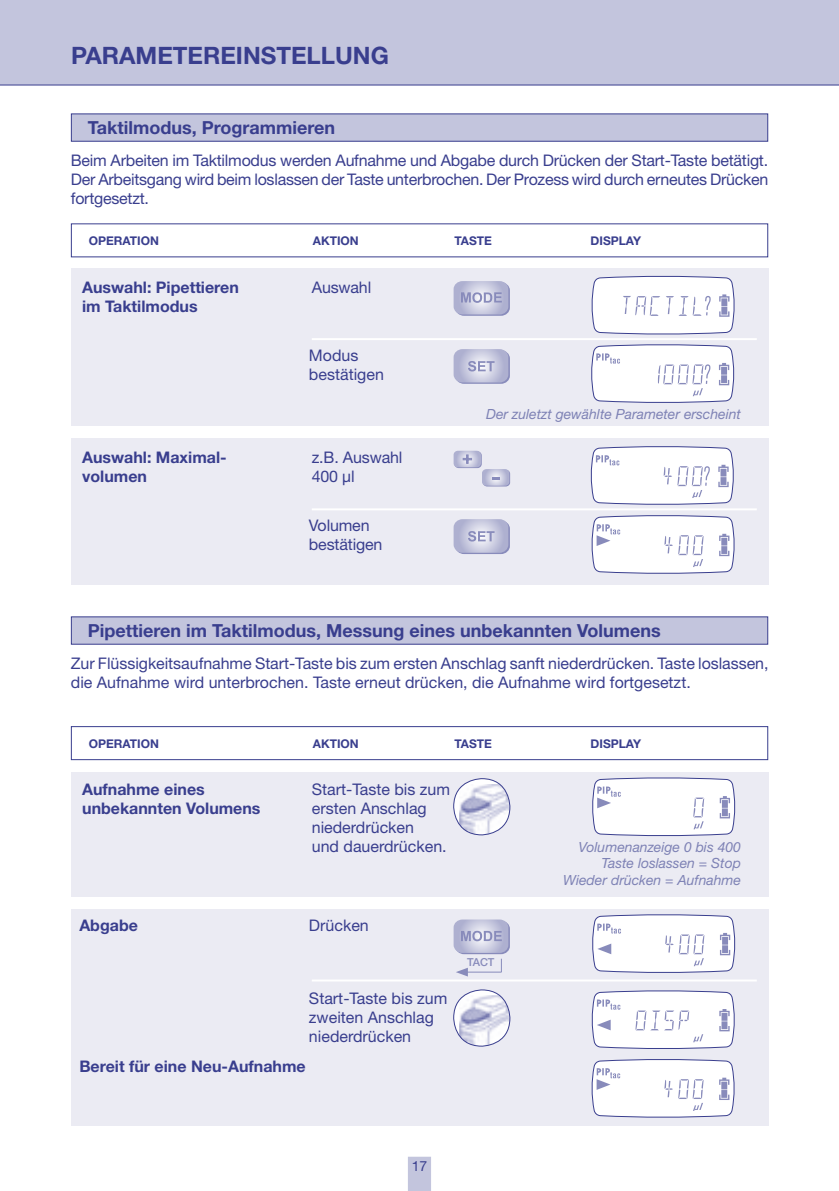
<style>
.page{position:relative;width:839px;height:1191px;background:#fff}
.page>*{position:absolute;margin:0;border:0;box-sizing:border-box;transform-origin:0 0}
.t1{font:700 24px "Helvetica Neue";color:#393e8e}
.t2{font:700 18px "Helvetica Neue";color:#393e8e}
.t3{font:16px/19px "Helvetica Neue";color:#393e8e}
.t4{font:700 16px "Helvetica Neue";color:#393e8e}
.t5{font:italic 14px/16.4px "Helvetica Neue";color:#7e82b5;text-align:right}
.t6{font:14px "Helvetica Neue";color:#393e8e}
.t7{font:700 12px "Helvetica Neue";color:#393e8e}
.t8{font:500 11px "Helvetica Neue";color:#888bbb}
</style>
<div class="page">
<div style="left:0;top:0;width:839px;height:85px;background:#c3c5dd"></div>
<svg style="left:408px;top:1157px;width:23px;height:34px"></svg>
<hr style="left:0;top:84px;width:839px;height:2px;background:#393e8e">
<div style="left:71px;top:113px;width:697px;height:29px;background:#c3c5dd;border:1px solid #393e8e"></div>
<div style="left:71px;top:616px;width:697px;height:28px;background:#c3c5dd"></div>
<div style="left:71px;top:726px;width:697px;height:34px;border:1px solid #393e8e"></div>
<div style="left:71px;top:269px;width:697px;height:157px;background:#ebebf3"></div>
<div style="left:71px;top:771px;width:697px;height:125px;background:#ebebf3"></div>
<div style="left:71px;top:909px;width:697px;height:216px;background:#ebebf3"></div>
<hr style="left:312px;top:338px;width:445px;height:2px;background:#fff">
<hr style="left:312px;top:979px;width:445px;height:2px;background:#fff">
<svg style="left:455px;top:282px;width:55px;height:34px"></svg>
<svg style="left:454px;top:281px;width:54px;height:33px;background:#bcbed8"></svg>
<svg style="left:455px;top:350px;width:55px;height:34px"></svg>
<svg style="left:454px;top:349px;width:54px;height:33px;background:#bfc1da"></svg>
<svg style="left:455px;top:920px;width:55px;height:34px"></svg>
<svg style="left:591px;top:276px;width:144px;height:58px;background:#f0f0f6"></svg>
<svg style="left:592px;top:777px;width:143px;height:59px;background:#eff0f6"></svg>
<svg style="left:592px;top:990px;width:143px;height:59px;background:#edeef5"></svg>
<svg style="left:591px;top:1059px;width:144px;height:58px;background:#eeeff5"></svg>
<svg style="left:591px;top:344px;width:143px;height:59px;background:#eeeef5"></svg>
<svg style="left:592px;top:914px;width:143px;height:59px;background:#eeeef5"></svg>
<div style="left:71px;top:439px;width:697px;height:146px;background:#ebebf3"></div>
<hr style="left:312px;top:508px;width:445px;height:2px;background:#fff">
<svg style="left:455px;top:520px;width:55px;height:34px"></svg>
<svg style="left:454px;top:519px;width:54px;height:34px;background:#bfc1da"></svg>
<svg style="left:591px;top:446px;width:143px;height:59px;background:#eeeff5"></svg>
<svg style="left:591px;top:515px;width:144px;height:58px;background:#efeff5"></svg>
<div style="left:483px;top:470px;width:27px;height:16px;background:#9799c3;border-radius:4px"></div>
<svg style="left:454px;top:451px;width:55px;height:35px"></svg>
<div style="left:454px;top:778px;width:56px;height:57px;background:#fff;border-radius:50%"></div>
<img style="left:459px;top:784px;width:51px;height:51px">
<div style="left:453px;top:778px;width:57px;height:57px;border:1px solid #393e8e;border-radius:50%"></div>
<div style="left:454px;top:990px;width:56px;height:56px;background:#fff;border-radius:50%"></div>
<img style="left:459px;top:995px;width:51px;height:51px">
<div style="left:453px;top:989px;width:57px;height:57px;border:1px solid #393e8e;border-radius:50%"></div>
<svg style="left:454px;top:919px;width:54px;height:57px"></svg>
<h1 class="t1" style="left:71px;top:41px;width:319px">PARAMETEREINSTELLUNG</h1>
<p class="t2" style="left:88px;top:117px;width:249px">Taktilmodus, Programmieren</p>
<p class="t3" style="left:71px;top:150px;width:699px;text-align:justify">Beim Arbeiten im Taktilmodus werden Aufnahme und Abgabe durch Drücken der Start-Taste betätigt.<br>Der Arbeitsgang wird beim loslassen der Taste unterbrochen. Der Prozess wird durch erneutes Drücken fortgesetzt.</p>
<p class="t7" style="left:89px;top:233px;width:72px">OPERATION</p>
<p class="t7" style="left:313px;top:233px;width:47px">AKTION</p>
<p class="t7" style="left:455px;top:233px;width:39px">TASTE</p>
<p class="t7" style="left:591px;top:233px;width:52px">DISPLAY</p>
<p class="t4" style="left:82px;top:277px;width:158px">Auswahl: Pipettieren</p>
<p class="t3" style="left:312px;top:277px;width:61px">Auswahl</p>
<p class="t4" style="left:82px;top:296px;width:117px">im Taktilmodus</p>
<p class="t3" style="left:309px;top:345px;width:76px">Modus bestätigen</p>
<p class="t4" style="left:82px;top:447px;width:146px">Auswahl: Maximal-</p>
<p class="t3" style="left:312px;top:447px;width:92px">z.B. Auswahl</p>
<p class="t4" style="left:82px;top:466px;width:66px">volumen</p>
<p class="t3" style="left:312px;top:466px;width:44px">400 µl</p>
<p class="t3" style="left:309px;top:515px;width:75px">Volumen bestätigen</p>
<p class="t5" style="left:486px;top:405px;width:256px">Der zuletzt gewählte Parameter erscheint</p>
<p class="t2" style="left:88px;top:619px;width:574px">Pipettieren im Taktilmodus, Messung eines unbekannten Volumens</p>
<p class="t3" style="left:71px;top:653px;width:699px">Zur Flüssigkeitsaufnahme Start-Taste bis zum ersten Anschlag sanft niederdrücken. Taste loslassen, die Aufnahme wird unterbrochen. Taste erneut drücken, die Aufnahme wird fortgesetzt.</p>
<p class="t7" style="left:89px;top:736px;width:72px">OPERATION</p>
<p class="t7" style="left:313px;top:736px;width:47px">AKTION</p>
<p class="t7" style="left:455px;top:736px;width:39px">TASTE</p>
<p class="t7" style="left:591px;top:736px;width:52px">DISPLAY</p>
<p class="t4" style="left:82px;top:780px;width:124px">Aufnahme eines</p>
<p class="t3" style="left:312px;top:780px;width:140px">Start-Taste bis zum</p>
<p class="t4" style="left:82px;top:799px;width:180px">unbekannten Volumens</p>
<p class="t3" style="left:312px;top:799px;width:136px">ersten Anschlag niederdrücken<br>und dauerdrücken.</p>
<p class="t4" style="left:79px;top:915px;width:60px">Abgabe</p>
<p class="t3" style="left:309px;top:915px;width:61px">Drücken</p>
<p class="t3" style="left:309px;top:988px;width:140px">Start-Taste bis zum zweiten Anschlag niederdrücken</p>
<p class="t4" style="left:79px;top:1056px;width:228px">Bereit für eine Neu-Aufnahme</p>
<p class="t8" style="left:467px;top:955px;width:29px">TACT</p>
<p class="t6" style="left:412px;top:1157px;width:17px">17</p>
<p class="t5" style="left:563px;top:838px;width:179px">Volumenanzeige 0 bis 400<br>Taste loslassen = Stop<br>Wieder drücken = Aufnahme</p>
</div>
